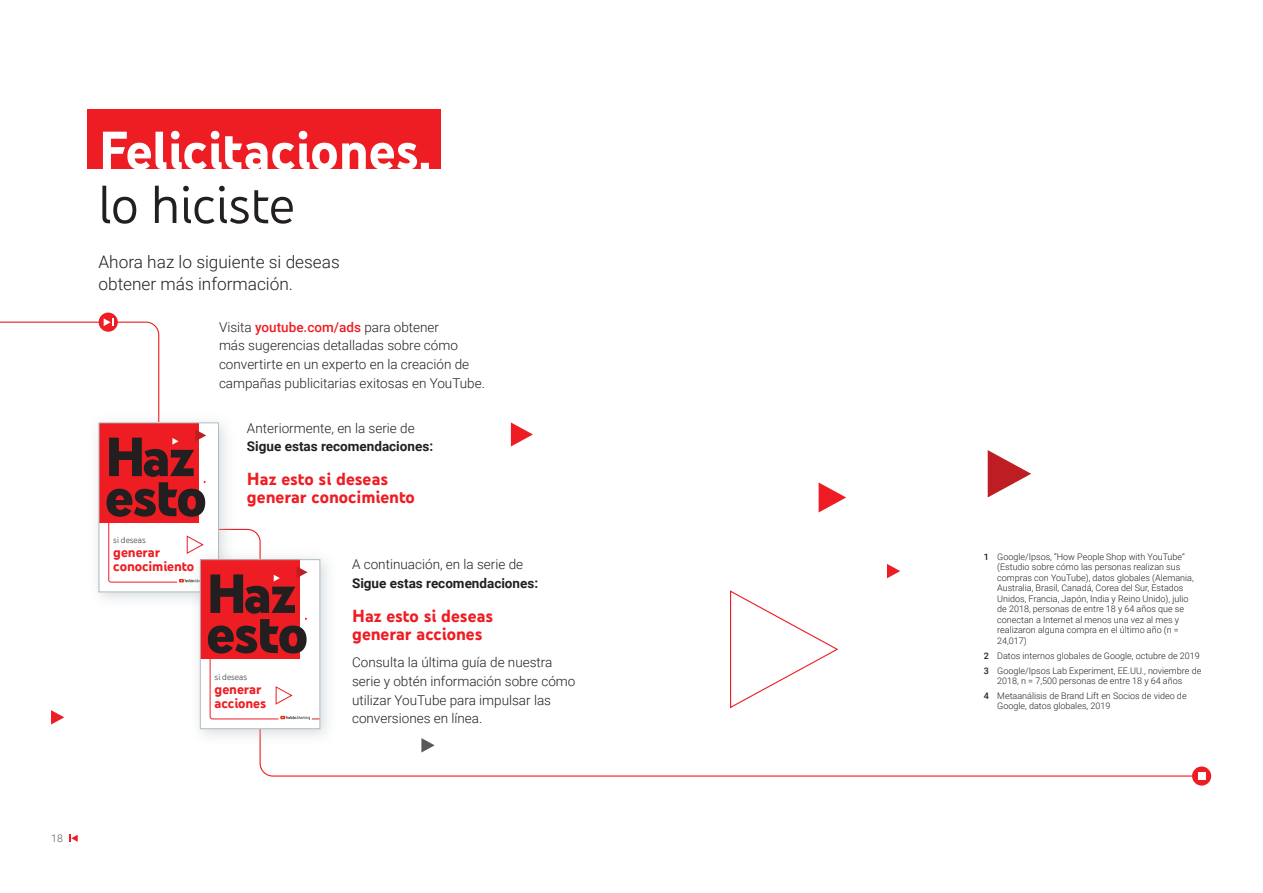
<style>
.page{position:relative;width:1263px;height:893px;background:#fff}
.page>*{position:absolute;margin:0;border:0;box-sizing:border-box;transform-origin:0 0}
.t1{font:800 56.55px/39.8px "You Tube Sans";letter-spacing:-.02em;color:#231f20}
.New_Header{font:700 54.75px/54px "You Tube Sans";color:#fff}
.Body{font:700 18px/18px "You Tube Sans";color:#ee1d23}
.New_Step{font:700 18px/18px "You Tube Sans";color:#ee1d23}
.New_intro{font:300 17.25px/22.5px "Roboto";color:#231f20}
.t2{font:700 14.25px/14.4px "You Tube Sans";letter-spacing:-.005em;color:#ee1d23}
.Body-2{font:300 13.5px/18.8px "Roboto";color:#231f20}
.Body-3{font:700 13.5px/18.8px "Roboto";color:#231f20}
.YT_1{font:300 10.5px "Roboto";color:#57585a}
.t3{font:300 9.15px "You Tube Sans";color:#3e3e3f}
.Footnote{font:300 9px/10.5px "Roboto";color:#231f20}
.s1{font-weight:400;color:#231f20}
.s2{font-weight:500;color:#ee1d23}
.s3{font-weight:300}
.s4{font-weight:500}
</style>
<div class="page">
<div style="left:87px;top:109px;width:354px;height:60px;background:#ee1d23"></div>
<svg style="left:0;top:321px;width:1194px;height:456px"></svg>
<svg style="left:99px;top:313px;width:19px;height:19px"></svg>
<svg style="left:104px;top:318px;width:9px;height:8px"></svg>
<div style="left:1192px;top:766px;width:19px;height:20px;background:#ee1d23;border-radius:50%"></div>
<div style="left:1198px;top:772px;width:7px;height:8px;background:#fff"></div>
<svg style="left:988px;top:450px;width:43px;height:47px"></svg>
<svg style="left:729px;top:589px;width:110px;height:120px"></svg>
<svg style="left:819px;top:482px;width:27px;height:30px"></svg>
<svg style="left:887px;top:564px;width:13px;height:14px"></svg>
<svg style="left:51px;top:710px;width:13px;height:15px"></svg>
<svg style="left:511px;top:422px;width:22px;height:24px"></svg>
<svg style="left:421px;top:738px;width:14px;height:14px"></svg>
<svg style="left:69px;top:835px;width:9px;height:7px"></svg>
<div style="left:88px;top:412px;width:148px;height:197px;background:#b1b9bf;opacity:.5"></div>
<div style="left:99px;top:423px;width:120px;height:169px;background:#fff"></div>
<div style="left:99px;top:423px;width:99px;height:99px;background:#ee1d23"></div>
<svg style="left:195px;top:429px;width:11px;height:12px"></svg>
<svg style="left:172px;top:438px;width:7px;height:7px"></svg>
<svg style="left:109px;top:521px;width:95px;height:62px"></svg>
<div style="left:99px;top:422px;width:120px;height:170px;border:1px solid #b1b9bf"></div>
<div style="left:189px;top:549px;width:148px;height:197px;background:#b1b9bf;opacity:.5"></div>
<div style="left:200px;top:560px;width:120px;height:169px;background:#fff"></div>
<div style="left:200px;top:560px;width:100px;height:99px;background:#ee1d23"></div>
<svg style="left:297px;top:566px;width:11px;height:12px"></svg>
<svg style="left:274px;top:575px;width:6px;height:6px"></svg>
<svg style="left:210px;top:659px;width:108px;height:61px"></svg>
<div style="left:200px;top:559px;width:120px;height:170px;border:1px solid #b1b9bf"></div>
<p class="New_Header" style="left:99px;top:118px;width:334px">Felicitaciones, <span class="s1">lo hiciste</span></p>
<p class="New_intro" style="left:99px;top:250px;width:243px">Ahora haz lo siguiente si deseas obtener más información.</p>
<p class="t1" style="left:105px;top:432px;width:103px">Haz esto</p>
<p class="t3" style="left:113px;top:534px;width:34px">si deseas</p>
<p class="Body-2" style="left:219px;top:317px;width:267px">Visita <span class="s2">youtube.com/ads</span> para obtener<br>más sugerencias detalladas sobre cómo convertirte en un experto en la creación de campañas publicitarias exitosas en YouTube.</p>
<p class="Body-3" style="left:247px;top:418px;width:188px"><span class="s3">Anteriormente, en la serie de<br></span>Sigue estas recomendaciones:</p>
<p class="Body" style="left:247px;top:468px;width:169px">Haz esto si deseas generar conocimiento</p>
<p class="t2" style="left:113px;top:543px;width:83px">generar conocimiento</p>
<p class="t1" style="left:206px;top:569px;width:103px">Haz esto</p>
<p class="t3" style="left:215px;top:670px;width:34px">si deseas</p>
<p class="t2" style="left:215px;top:680px;width:53px">generar acciones</p>
<p class="Body-3" style="left:352px;top:555px;width:188px"><span class="s3">A continuación, en la serie de<br></span>Sigue estas recomendaciones:</p>
<p class="New_Step" style="left:352px;top:605px;width:143px">Haz esto si deseas generar acciones</p>
<p class="Body-2" style="left:352px;top:652px;width:225px">Consulta la última guía de nuestra serie y obtén información sobre cómo utilizar YouTube para impulsar las conversiones en línea.</p>
<p class="YT_1" style="left:51px;top:831px;width:13px">18</p>
<p class="Footnote" style="left:997px;top:551px;width:198px;text-indent:-14px"><span class="s4">1</span> Google/Ipsos, “How People Shop with YouTube” (Estudio sobre cómo las personas realizan sus compras con YouTube), datos globales (Alemania, Australia, Brasil, Canadá, Corea del Sur, Estados Unidos, Francia, Japón, India y Reino Unido), julio de 2018, personas de entre 18 y 64 años que se conectan a Internet al menos una vez al mes y realizaron alguna compra en el último año (n = 24,017)</p>
<p class="Footnote" style="left:984px;top:650px;width:218px"><span class="s4">2</span> Datos internos globales de Google, octubre de 2019</p>
<p class="Footnote" style="left:997px;top:665px;width:206px;text-indent:-14px"><span class="s4">3</span> Google/Ipsos Lab Experiment, EE.UU., noviembre de<br>2018, n = 7,500 personas de entre 18 y 64 años</p>
<p class="Footnote" style="left:997px;top:690px;width:191px;text-indent:-14px"><span class="s4">4</span> Metaanálisis de Brand Lift en Socios de video de<br>Google, datos globales, 2019</p>
</div>
